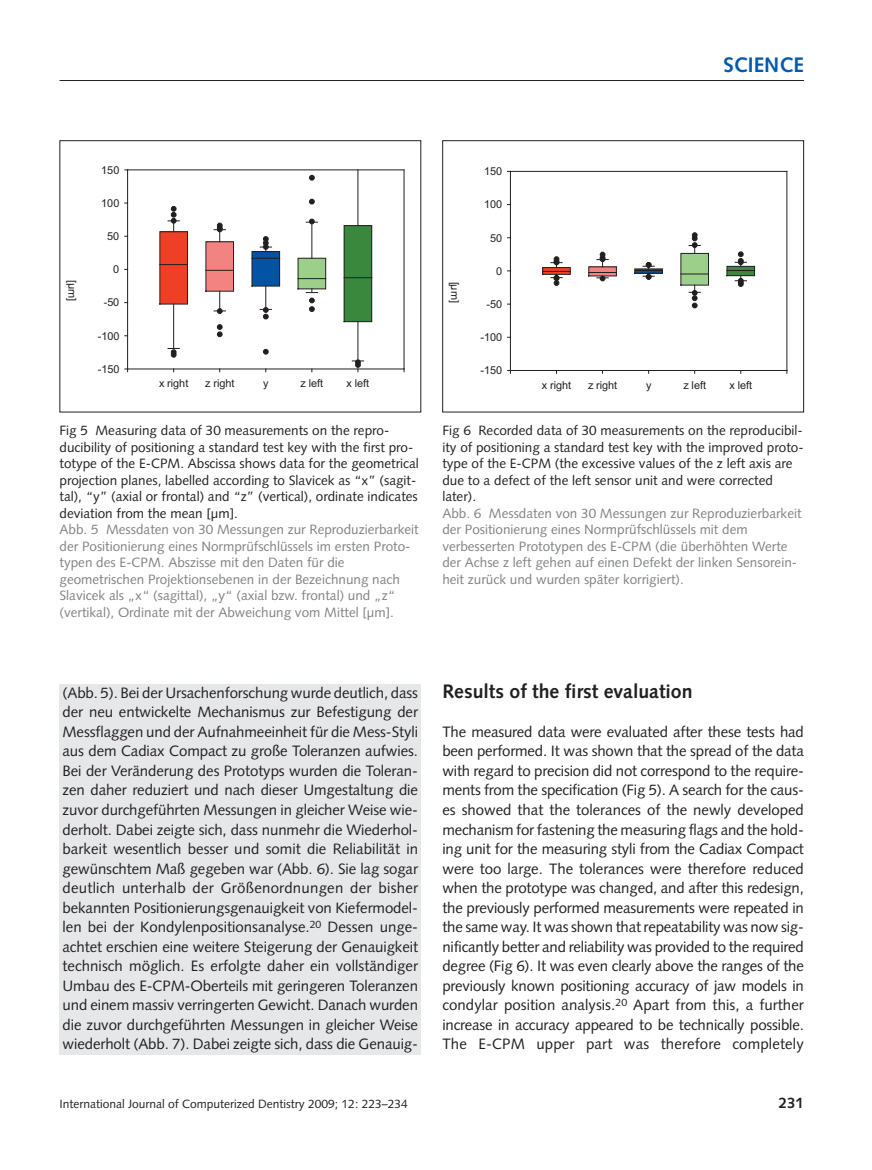
<style>
.page{position:relative;width:872px;height:1170px;background:#fff}
.page>*{position:absolute;margin:0;border:0;box-sizing:border-box;transform-origin:0 0}
.t1{font:700 21px "Syntax";color:#015aaa}
.t2{font:700 19.5px "Syntax";color:#231f20}
.t3{font:15px/19.5px "Syntax";letter-spacing:-.005em;color:#231f20;text-align:justify}
.t4{font:700 15px "Syntax";color:#231f20}
.t5{font:13.5px/16.5px "Syntax";color:#808285}
.t6{font:13.5px/16.5px "Syntax";color:#231f20}
.t7{font:12px "Syntax";color:#231f20}
.t8{font:10.95px "Arial";letter-spacing:-.005em;color:#231f20}
</style>
<div class="page">
<div style="left:60px;top:684px;width:361px;height:370px;background:#e6e7e9"></div>
<hr style="left:60px;top:80px;width:744px;height:1px;background:#231f20">
<div style="left:127px;top:170px;width:277px;height:199px;border:1px solid #fff"></div>
<hr style="left:128px;top:368px;width:276px;height:1px;background:#231f20">
<hr style="left:128px;top:170px;width:276px;height:1px;background:#231f20">
<hr style="left:127px;top:170px;width:1px;height:199px;background:#231f20">
<hr style="left:404px;top:170px;width:1px;height:199px;background:#231f20">
<div style="left:160px;top:232px;width:27px;height:72px;background:#ef4025"></div>
<div style="left:160px;top:231px;width:28px;height:73px;border:1px solid #231f20"></div>
<svg style="left:160px;top:264px;width:27px;height:1px"></svg>
<hr style="left:173px;top:304px;width:1px;height:44px;background:#231f20">
<svg style="left:168px;top:348px;width:11px;height:9px"></svg>
<svg style="left:168px;top:206px;width:11px;height:26px"></svg>
<svg style="left:217px;top:324px;width:5px;height:13px"></svg>
<div style="left:206px;top:242px;width:27px;height:49px;background:#f38380"></div>
<div style="left:206px;top:241px;width:28px;height:50px;border:1px solid #231f20"></div>
<svg style="left:206px;top:270px;width:27px;height:1px"></svg>
<svg style="left:214px;top:291px;width:11px;height:23px"></svg>
<svg style="left:214px;top:223px;width:11px;height:19px"></svg>
<svg style="left:263px;top:349px;width:5px;height:5px"></svg>
<div style="left:252px;top:251px;width:28px;height:35px;background:#0353a5"></div>
<div style="left:252px;top:251px;width:28px;height:35px;border:1px solid #231f20"></div>
<svg style="left:252px;top:258px;width:28px;height:1px"></svg>
<svg style="left:260px;top:286px;width:11px;height:33px"></svg>
<svg style="left:260px;top:236px;width:11px;height:15px"></svg>
<svg style="left:309px;top:175px;width:5px;height:5px"></svg>
<svg style="left:309px;top:199px;width:5px;height:5px"></svg>
<div style="left:298px;top:258px;width:28px;height:31px;background:#9ccf89"></div>
<div style="left:298px;top:258px;width:28px;height:31px;border:1px solid #231f20"></div>
<svg style="left:298px;top:278px;width:28px;height:1px"></svg>
<svg style="left:306px;top:289px;width:11px;height:23px"></svg>
<hr style="left:311px;top:222px;width:1px;height:36px;background:#231f20">
<svg style="left:306px;top:219px;width:11px;height:5px"></svg>
<div style="left:344px;top:226px;width:28px;height:95px;background:#3a883d"></div>
<div style="left:344px;top:225px;width:28px;height:97px;border:1px solid #231f20"></div>
<svg style="left:344px;top:277px;width:28px;height:1px"></svg>
<hr style="left:358px;top:321px;width:1px;height:40px;background:#231f20">
<svg style="left:352px;top:359px;width:11px;height:13px"></svg>
<hr style="left:358px;top:170px;width:1px;height:56px;background:#231f20">
<hr style="left:510px;top:370px;width:277px;height:1px;background:#231f20">
<hr style="left:510px;top:171px;width:277px;height:1px;background:#231f20">
<hr style="left:510px;top:171px;width:1px;height:199px;background:#231f20">
<hr style="left:786px;top:171px;width:1px;height:199px;background:#231f20">
<svg style="left:542px;top:256px;width:28px;height:30px"></svg>
<div style="left:588px;top:267px;width:28px;height:9px;border:1px solid #231f20"></div>
<svg style="left:589px;top:252px;width:27px;height:29px"></svg>
<div style="left:634px;top:269px;width:28px;height:4px;border:1px solid #231f20"></div>
<svg style="left:635px;top:262px;width:27px;height:17px"></svg>
<div style="left:681px;top:253px;width:27px;height:32px;background:#9ccf89"></div>
<svg style="left:681px;top:274px;width:27px;height:1px"></svg>
<svg style="left:689px;top:285px;width:11px;height:23px"></svg>
<svg style="left:689px;top:232px;width:11px;height:21px"></svg>
<div style="left:726px;top:266px;width:28px;height:10px;border:1px solid #231f20"></div>
<svg style="left:727px;top:251px;width:27px;height:36px"></svg>
<div style="left:442px;top:140px;width:362px;height:272px;border:1px solid #231f20"></div>
<h1 class="t1" style="left:723px;top:56px;width:82px">SCIENCE</h1>
<p class="t8" style="left:101px;top:163px;width:20px">150</p>
<p class="t8" style="left:484px;top:165px;width:20px">150</p>
<p class="t8" style="left:101px;top:197px;width:20px">100</p>
<p class="t8" style="left:484px;top:198px;width:20px">100</p>
<p class="t8" style="left:107px;top:230px;width:14px">50</p>
<p class="t8" style="left:490px;top:231px;width:14px">50</p>
<p class="t8" style="left:113px;top:263px;width:8px">0</p>
<p class="t8" style="left:496px;top:264px;width:8px">0</p>
<p class="t8" style="left:79px;top:280px;width:23px;rotate:90deg">[µm]</p>
<p class="t8" style="left:104px;top:296px;width:17px">-50</p>
<p class="t8" style="left:461px;top:281px;width:23px;rotate:90deg">[µm]</p>
<p class="t8" style="left:486px;top:298px;width:17px">-50</p>
<p class="t8" style="left:98px;top:329px;width:23px">-100</p>
<p class="t8" style="left:480px;top:331px;width:23px">-100</p>
<p class="t8" style="left:98px;top:362px;width:23px">-150</p>
<p class="t8" style="left:480px;top:364px;width:23px">-150</p>
<p class="t8" style="left:159px;top:377px;width:31px">x right</p>
<p class="t8" style="left:205px;top:377px;width:31px">z right</p>
<p class="t8" style="left:263px;top:377px;width:7px">y</p>
<p class="t8" style="left:300px;top:377px;width:24px">z left</p>
<p class="t8" style="left:347px;top:377px;width:24px">x left</p>
<p class="t8" style="left:542px;top:378px;width:31px">x right</p>
<p class="t8" style="left:588px;top:378px;width:31px">z right</p>
<p class="t8" style="left:646px;top:378px;width:7px">y</p>
<p class="t8" style="left:683px;top:378px;width:24px">z left</p>
<p class="t8" style="left:729px;top:378px;width:24px">x left</p>
<p class="t6" style="left:60px;top:423px;width:361px">Fig 5 Measuring data of 30 measurements on the repro&shy;ducibility of positioning a standard test key with the first pro&shy;totype of the E-CPM. Abscissa shows data for the geometrical projection planes, labelled according to Slavicek as “x” (sagit&shy;tal), “y” (axial or frontal) and “z” (vertical), ordinate indicates deviation from the mean [µm].</p>
<p class="t5" style="left:60px;top:522px;width:361px">Abb. 5 Messdaten von 30 Messungen zur Reproduzierbarkeit der Positionierung eines Normprüfschlüssels im ersten Proto&shy;typen des E-CPM. Abszisse mit den Daten für die geometrischen Projektionsebenen in der Bezeichnung nach Slavicek als „x“ (sagittal), „y“ (axial bzw. frontal) und „z“ (vertikal), Ordinate mit der Abweichung vom Mittel [µm].</p>
<p class="t6" style="left:442px;top:423px;width:363px">Fig 6 Recorded data of 30 measurements on the reproducibil&shy;ity of positioning a standard test key with the improved proto&shy;type of the E-CPM (the excessive values of the z left axis are due to a defect of the left sensor unit and were corrected later).</p>
<p class="t5" style="left:442px;top:506px;width:361px">Abb. 6 Messdaten von 30 Messungen zur Reproduzierbarkeit der Positionierung eines Normprüfschlüssels mit dem verbesserten Prototypen des E-CPM (die überhöhten Werte der Achse z left gehen auf einen Defekt der linken Sensorein&shy;heit zurück und wurden später korrigiert).</p>
<p class="t3" style="left:63px;top:684px;width:357px">(Abb. 5). Bei der Ursachenforschung wurde deutlich, dass der neu entwickelte Mechanismus zur Befestigung der Messflaggen und der Aufnahmeeinheit für die Mess-Styli aus dem Cadiax Compact zu große Toleranzen aufwies.<br>Bei der Veränderung des Prototyps wurden die Toleran&shy;zen daher reduziert und nach dieser Umgestaltung die zuvor durchgeführten Messungen in gleicher Weise wie&shy;derholt. Dabei zeigte sich, dass nunmehr die Wiederhol&shy;barkeit wesentlich besser und somit die Reliabilität in gewünschtem Maß gegeben war (Abb. 6). Sie lag sogar deutlich unterhalb der Größenordnungen der bisher bekannten Positionierungsgenauigkeit von Kiefermodel&shy;len bei der Kondylenpositionsanalyse.<sup>20</sup> Dessen unge&shy;achtet erschien eine weitere Steigerung der Genauigkeit technisch möglich. Es erfolgte daher ein vollständiger Umbau des E-CPM-Oberteils mit geringeren Toleranzen und einem massiv verringerten Gewicht. Danach wurden die zuvor durchgeführten Messungen in gleicher Weise wiederholt (Abb. 7). Dabei zeigte sich, dass die Genauig-</p>
<p class="t7" style="left:60px;top:1098px;width:350px">International Journal of Computerized Dentistry 2009; 12: 223–234</p>
<h2 class="t2" style="left:442px;top:683px;width:252px">Results of the first evaluation</h2>
<p class="t3" style="left:442px;top:723px;width:363px">The measured data were evaluated after these tests had been performed. It was shown that the spread of the data with regard to precision did not correspond to the require&shy;ments from the specification (Fig 5). A search for the caus&shy;es showed that the tolerances of the newly developed mechanism for fastening the measuring flags and the hold&shy;ing unit for the measuring styli from the Cadiax Compact were too large. The tolerances were therefore reduced when the prototype was changed, and after this redesign, the previously performed measurements were repeated in the same way. It was shown that repeatability was now sig&shy;nificantly better and reliability was provided to the required degree (Fig 6). It was even clearly above the ranges of the previously known positioning accuracy of jaw models in condylar position analysis.<sup>20</sup> Apart from this, a further increase in accuracy appeared to be technically possible.<br>The E-CPM upper part was therefore completely</p>
<p class="t4" style="left:779px;top:1096px;width:27px">231</p>
</div>
